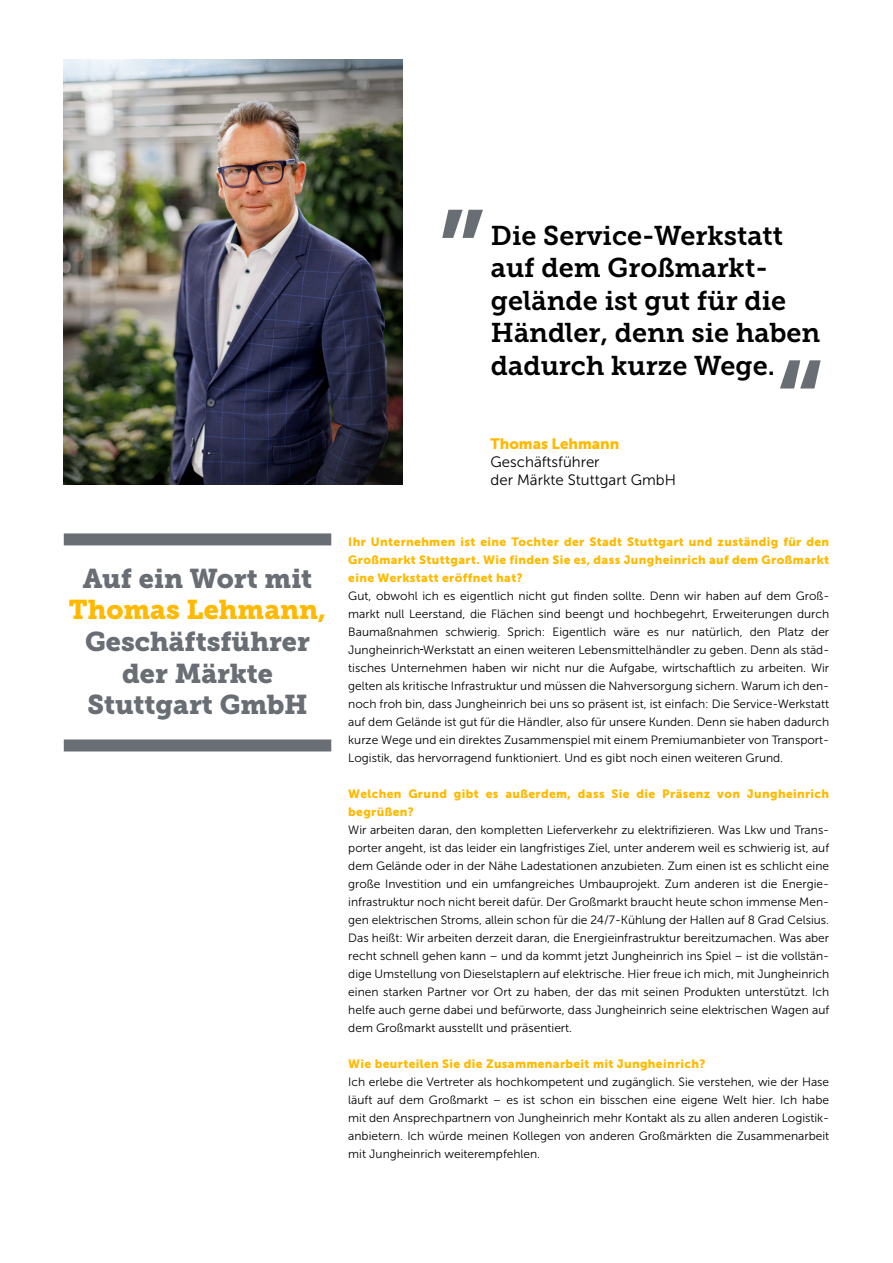
<style>
.page{position:relative;width:893px;height:1263px;background:#fff}
.page>*{position:absolute;margin:0;border:0;box-sizing:border-box;transform-origin:0 0}
.t1{font:121.5px "Museo JH Slab 700";color:#696e75}
.t2{font:27px/32.4px "Museo JH Slab 700";color:#000}
.t3{font:27px/31.5px "Museo JH Slab 900";color:#696e75;text-align:center}
.t4{font:27px "Museo JH Slab 900";color:#ffb900}
.t5{font:15px/18px "Museo JH Sans 300";color:#000}
.t6{font:15px "Museo JH Sans 900";color:#ffb900}
.t7{font:12px/18px "Museo JH Sans 300";color:#000}
.t8{font:12px/18px "Museo JH Sans 900";letter-spacing:.03em;color:#ffb900;text-align:justify}
</style>
<div class="page">
<img style="left:64px;top:60px;width:338px;height:425px">
<div style="left:64px;top:533px;width:267px;height:12px;background:#696e75"></div>
<div style="left:64px;top:739px;width:267px;height:12px;background:#696e75"></div>
<h2 class="t3" style="left:83px;top:563px;width:231px">Auf ein Wort mit</h2>
<h2 class="t4" style="left:69px;top:594px;width:259px">Thomas Lehmann,</h2>
<h2 class="t3" style="left:85px;top:626px;width:226px">Geschäftsführer der Märkte<br>Stuttgart GmbH</h2>
<h1 class="t1" style="left:437px;top:186px;width:50px">”</h1>
<h2 class="t2" style="left:491px;top:220px;width:331px">Die Service-Werkstatt auf dem Großmarkt&shy;gelände ist gut für die<br>Händler, denn sie haben dadurch kurze Wege.</h2>
<h1 class="t1" style="left:775px;top:337px;width:51px">“</h1>
<p class="t6" style="left:491px;top:435px;width:130px">Thomas Lehmann</p>
<p class="t5" style="left:491px;top:453px;width:187px">Geschäftsführer<br>der Märkte Stuttgart GmbH</p>
<p class="t8" style="left:348px;top:532px;width:482px">Ihr Unternehmen ist eine Tochter der Stadt Stuttgart und zuständig für den Großmarkt Stuttgart. Wie finden Sie es, dass Jungheinrich auf dem Großmarkt eine Werkstatt eröffnet hat?</p>
<p class="t7" style="left:348px;top:586px;width:482px;text-align:justify">Gut, obwohl ich es eigentlich nicht gut finden sollte. Denn wir haben auf dem Groß&shy;markt null Leerstand, die Flächen sind beengt und hochbegehrt, Erweiterungen durch Baumaßnahmen schwierig. Sprich: Eigentlich wäre es nur natürlich, den Platz der Jungheinrich Werkstatt an einen weiteren Lebensmittelhändler zu geben. Denn als städ&shy;tisches Unternehmen haben wir nicht nur die Aufgabe, wirtschaftlich zu arbeiten. Wir gelten als kritische Infrastruktur und müssen die Nahversorgung sichern. Warum ich den&shy;noch froh bin, dass Jungheinrich bei uns so präsent ist, ist einfach: Die Service-Werkstatt auf dem Gelände ist gut für die Händler, also für unsere Kunden. Denn sie haben dadurch kurze Wege und ein direktes Zusammenspiel mit einem Premiumanbieter von Transport-Logistik, das hervorragend funktioniert. Und es gibt noch einen weiteren Grund.</p>
<p class="t8" style="left:348px;top:784px;width:482px">Welchen Grund gibt es außerdem, dass Sie die Präsenz von Jungheinrich begrüßen?</p>
<p class="t7" style="left:348px;top:820px;width:482px">Wir arbeiten daran, den kompletten Lieferverkehr zu elektrifizieren. Was Lkw und Trans&shy;porter angeht, ist das leider ein langfristiges Ziel, unter anderem weil es schwierig ist, auf dem Gelände oder in der Nähe Ladestationen anzubieten. Zum einen ist es schlicht eine große Investition und ein umfangreiches Umbauprojekt. Zum anderen ist die Energie&shy;infrastruktur noch nicht bereit dafür. Der Großmarkt braucht heute schon immense Men&shy;gen elektrischen Stroms, allein schon für die 24/7-Kühlung der Hallen auf 8 Grad Celsius.<br>Das heißt: Wir arbeiten derzeit daran, die Energieinfrastruktur bereitzumachen. Was aber recht schnell gehen kann – und da kommt jetzt Jungheinrich ins Spiel – ist die vollstän&shy;dige Umstellung von Dieselstaplern auf elektrische. Hier freue ich mich, mit Jungheinrich einen starken Partner vor Ort zu haben, der das mit seinen Produkten unterstützt. Ich helfe auch gerne dabei und befürworte, dass Jungheinrich seine elektrischen Wagen auf dem Großmarkt ausstellt und präsentiert.</p>
<p class="t8" style="left:348px;top:1054px;width:359px">Wie beurteilen Sie die Zusammenarbeit mit Jungheinrich?</p>
<p class="t7" style="left:348px;top:1072px;width:482px">Ich erlebe die Vertreter als hochkompetent und zugänglich. Sie verstehen, wie der Hase läuft auf dem Großmarkt – es ist schon ein bisschen eine eigene Welt hier. Ich habe mit den Ansprechpartnern von Jungheinrich mehr Kontakt als zu allen anderen Logistik&shy;anbietern. Ich würde meinen Kollegen von anderen Großmärkten die Zusammenarbeit mit Jungheinrich weiterempfehlen.</p>
</div>
